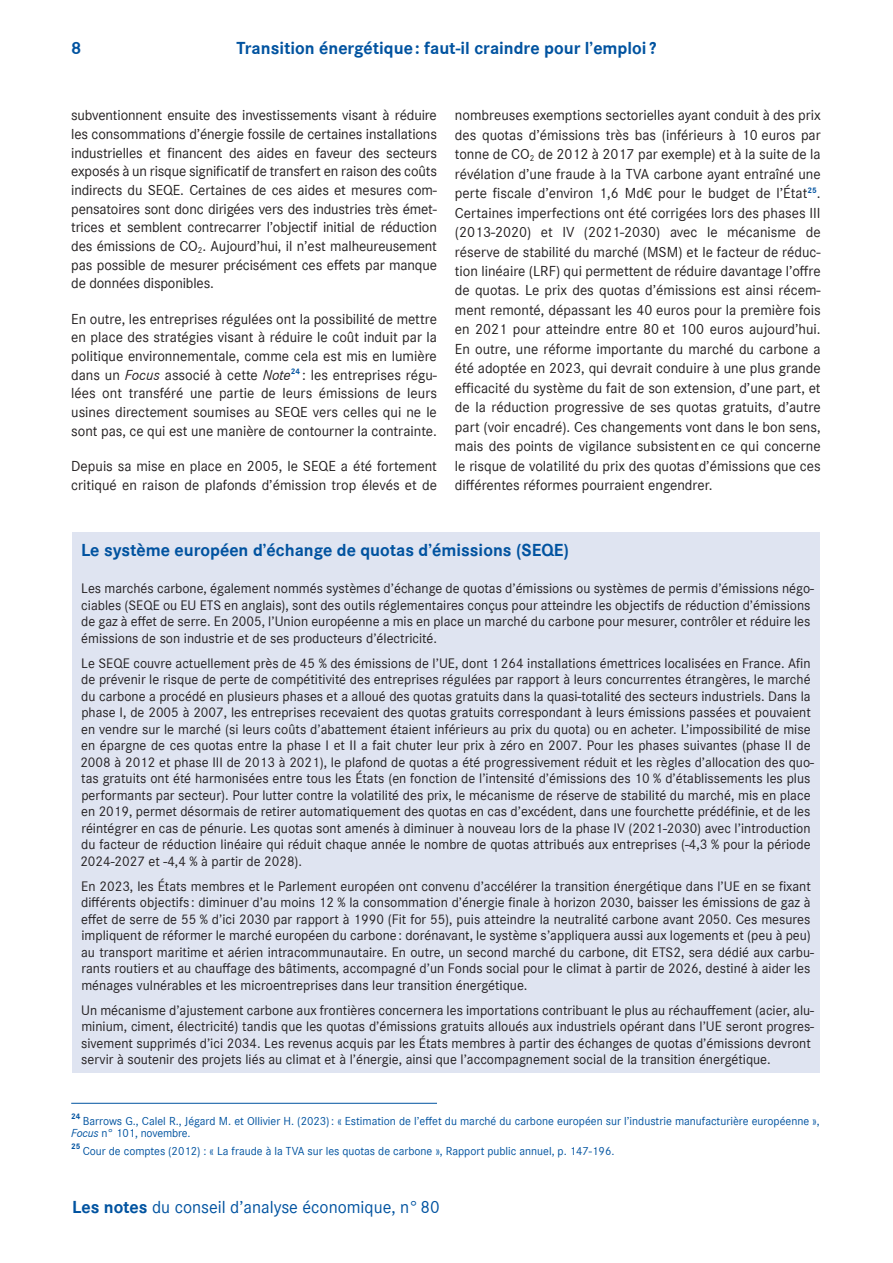
<style>
.page{position:relative;width:893px;height:1263px;background:#fff}
.page>*{position:absolute;margin:0;border:0;box-sizing:border-box;transform-origin:0 0}
.t1{font:700 18px "Corporate S";color:#0153a0}
.t2{font:18px "Corporate S";color:#0153a0}
.t3{font:15px/19.5px "Corporate S";color:#231f20;text-align:justify}
.t4{font:14.25px/16.5px "Corporate S";color:#231f20}
.t5{font:12px/12px "Corporate S";color:#0153a0}
.t6{font:700 8.25px "Corporate S";color:#0153a0}
.s1{font-style:italic}
.s2{font-weight:700}
</style>
<div class="page">
<hr style="left:71px;top:1103px;width:366px;height:1px;background:#0153a0">
<div style="left:72px;top:533px;width:748px;height:540px;background:#dfe4f1"></div>
<p class="t1" style="left:71px;top:36px;width:12px">8</p>
<p class="t1" style="left:236px;top:36px;width:421px">Transition énergétique: faut-il craindre pour l’emploi ?</p>
<p class="t3" style="left:71px;top:105px;width:367px;line-height:18.6px">subventionnent ensuite des investissements visant à réduire les consommations d’énergie fossile de certaines installations industrielles et financent des aides en faveur des secteurs exposés à un risque significatif de transfert en raison des coûts indirects du SEQE. Certaines de ces aides et mesures com&shy;pensatoires sont donc dirigées vers des industries très émet&shy;trices et semblent contrecarrer l’objectif initial de réduction des émissions de CO<sub>2</sub>. Aujourd’hui, il n’est malheureusement pas possible de mesurer précisément ces effets par manque de données disponibles.</p>
<p class="t3" style="left:71px;top:309px;width:367px;line-height:18.6px">En outre, les entreprises régulées ont la possibilité de mettre en place des stratégies visant à réduire le coût induit par la politique environnementale, comme cela est mis en lumière dans un <span class="s1">Focus</span> associé à cette <span class="s1">Note</span><sup>24</sup> : les entreprises régu&shy;lées ont transféré une partie de leurs émissions de leurs usines directement soumises au SEQE vers celles qui ne le sont pas, ce qui est une manière de contourner la contrainte.</p>
<p class="t3" style="left:71px;top:457px;width:367px;line-height:18.6px">Depuis sa mise en place en 2005, le SEQE a été fortement critiqué en raison de plafonds d’émission trop élevés et de</p>
<p class="t3" style="left:455px;top:105px;width:367px">nombreuses exemptions sectorielles ayant conduit à des prix des quotas d’émissions très bas (inférieurs à 10 euros par tonne de CO<sub>2</sub> de 2012 à 2017 par exemple) et à la suite de la révélation d’une fraude à la TVA carbone ayant entraîné une perte fiscale d’environ 1,6 Md€ pour le budget de l’État<sup>25</sup>.<br>Certaines imperfections ont été corrigées lors des phases III (2013-2020) et IV (2021-2030) avec le mécanisme de réserve de stabilité du marché (MSM) et le facteur de réduc&shy;tion linéaire (LRF) qui permettent de réduire davantage l’offre de quotas. Le prix des quotas d’émissions est ainsi récem&shy;ment remonté, dépassant les 40 euros pour la première fois en 2021 pour atteindre entre 80 et 100 euros aujourd’hui.<br>En outre, une réforme importante du marché du carbone a été adoptée en 2023, qui devrait conduire à une plus grande efficacité du système du fait de son extension, d’une part, et de la réduction progressive de ses quotas gratuits, d’autre part (voir encadré). Ces changements vont dans le bon sens, mais des points de vigilance subsistent en ce qui concerne le risque de volatilité du prix des quotas d’émissions que ces différentes réformes pourraient engendrer.</p>
<p class="t1" style="left:81px;top:537px;width:490px">Le système européen d’échange de quotas d’émissions (SEQE)</p>
<p class="t4" style="left:81px;top:580px;width:734px">Les marchés carbone, également nommés systèmes d’échange de quotas d’émissions ou systèmes de permis d’émissions négo&shy;ciables (SEQE ou EU ETS en anglais), sont des outils réglementaires conçus pour atteindre les objectifs de réduction d’émissions de gaz à effet de serre. En 2005, l’Union européenne a mis en place un marché du carbone pour mesurer, contrôler et réduire les émissions de son industrie et de ses producteurs d’électricité.</p>
<p class="t4" style="left:80px;top:654px;width:735px">Le SEQE couvre actuellement près de 45 % des émissions de l’UE, dont 1264 installations émettrices localisées en France. Afin de prévenir le risque de perte de compétitivité des entreprises régulées par rapport à leurs concurrentes étrangères, le marché du carbone a procédé en plusieurs phases et a alloué des quotas gratuits dans la quasi-totalité des secteurs industriels. Dans la phase I, de 2005 à 2007, les entreprises recevaient des quotas gratuits correspondant à leurs émissions passées et pouvaient en vendre sur le marché (si leurs coûts d’abattement étaient inférieurs au prix du quota) ou en acheter. L’impossibilité de mise en épargne de ces quotas entre la phase I et II a fait chuter leur prix à zéro en 2007. Pour les phases suivantes (phase II de 2008 à 2012 et phase III de 2013 à 2021), le plafond de quotas a été progressivement réduit et les règles d’allocation des quo&shy;tas gratuits ont été harmonisées entre tous les États (en fonction de l’intensité d’émissions des 10 % d’établissements les plus performants par secteur). Pour lutter contre la volatilité des prix, le mécanisme de réserve de stabilité du marché, mis en place en 2019, permet désormais de retirer automatiquement des quotas en cas d’excédent, dans une fourchette prédéfinie, et de les réintégrer en cas de pénurie. Les quotas sont amenés à diminuer à nouveau lors de la phase IV (2021-2030) avec l’introduction du facteur de réduction linéaire qui réduit chaque année le nombre de quotas attribués aux entreprises (-4,3 % pour la période 2024-2027 et -4,4 % à partir de 2028).</p>
<p class="t4" style="left:81px;top:877px;width:734px">En 2023, les États membres et le Parlement européen ont convenu d’accélérer la transition énergétique dans l’UE en se fixant différents objectifs : diminuer d’au moins 12 % la consommation d’énergie finale à horizon 2030, baisser les émissions de gaz à effet de serre de 55 % d’ici 2030 par rapport à 1990 (Fit for 55), puis atteindre la neutralité carbone avant 2050. Ces mesures impliquent de réformer le marché européen du carbone : dorénavant, le système s’appliquera aussi aux logements et (peu à peu) au transport maritime et aérien intracommunautaire. En outre, un second marché du carbone, dit ETS2, sera dédié aux carbu&shy;rants routiers et au chauffage des bâtiments, accompagné d’un Fonds social pour le climat à partir de 2026, destiné à aider les ménages vulnérables et les microentreprises dans leur transition énergétique.</p>
<p class="t4" style="left:81px;top:1001px;width:734px">Un mécanisme d’ajustement carbone aux frontières concernera les importations contribuant le plus au réchauffement (acier, alu&shy;minium, ciment, électricité) tandis que les quotas d’émissions gratuits alloués aux industriels opérant dans l’UE seront progres&shy;sivement supprimés d’ici 2034. Les revenus acquis par les États membres à partir des échanges de quotas d’émissions devront servir à soutenir des projets liés au climat et à l’énergie, ainsi que l’accompagnement social de la transition énergétique.</p>
<p class="t6" style="left:71px;top:1111px;width:11px">24</p>
<p class="t5" style="left:71px;top:1114px;width:750px;text-indent:12px">Barrows G., Calel R., Jégard M. et Ollivier H. (2023): « Estimation de l’effet du marché du carbone européen sur l’industrie manufacturière européenne »,<br><span class="s1">Focus</span> n° 101, novembre.</p>
<p class="t6" style="left:71px;top:1141px;width:11px">25</p>
<p class="t5" style="left:83px;top:1144px;width:533px">Cour de comptes (2012) : « La fraude à la TVA sur les quotas de carbone », Rapport public annuel, p. 147-196.</p>
<p class="t2" style="left:72px;top:1195px;width:369px"><span class="s2">Les notes</span> du conseil d’analyse économique, n°80</p>
</div>
